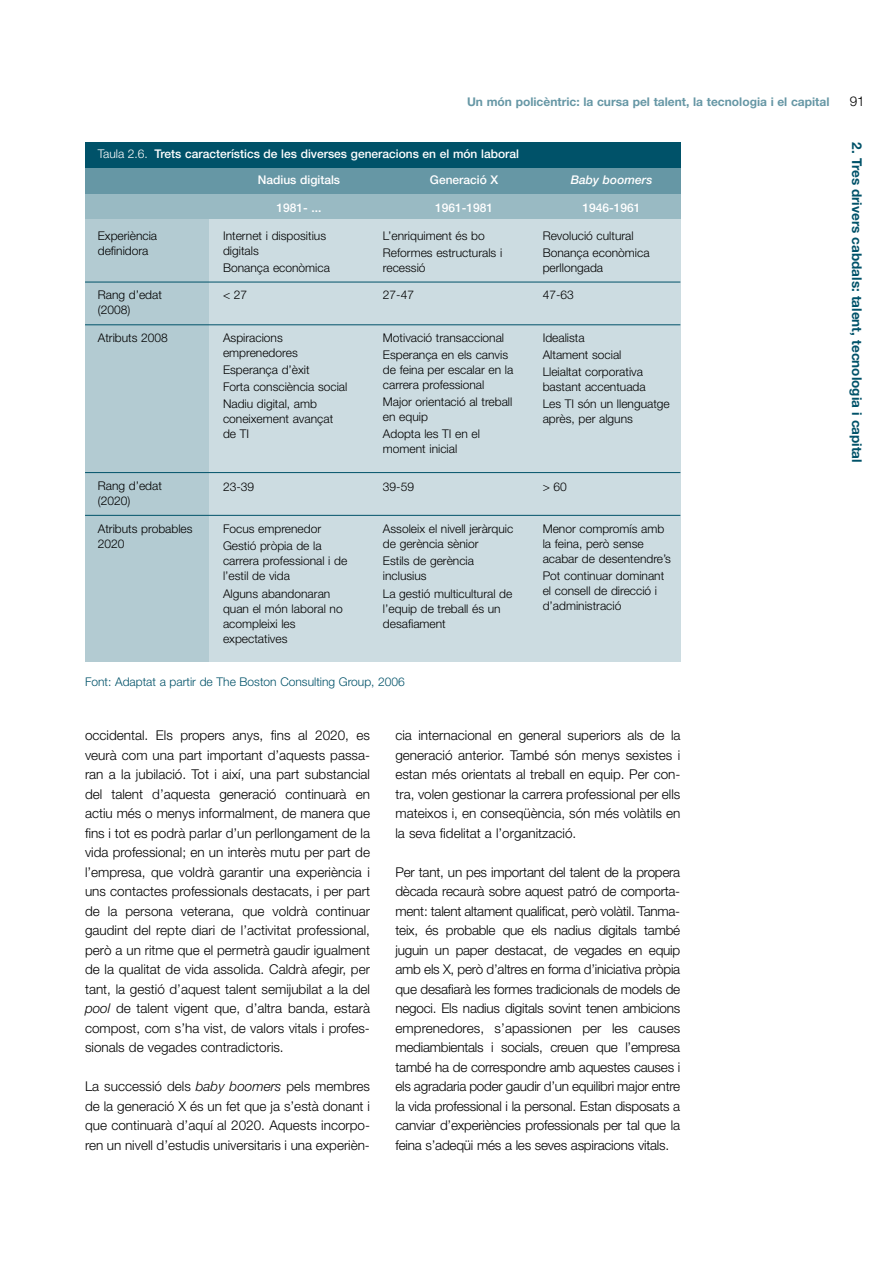
<style>
.page{position:relative;width:893px;height:1263px;background:#fff}
.page>*{position:absolute;margin:0;border:0;box-sizing:border-box;transform-origin:0 0}
.t1{font:300 13.5px/19.5px "Helvetica Neue";color:#000;text-align:justify}
.t2{font:700 13.5px "Helvetica Neue";color:#005269}
.t3{font:300 12px/15px "Helvetica Neue";color:#000}
.t4{font:500 12px/25.7px "Helvetica Neue";color:#fff}
.t5{font:700 12px "Helvetica Neue";color:#6697a5}
.t6{font:300 12px "Helvetica Neue";color:#005269}
.t7{font:italic 500 12px "Helvetica Neue";color:#fff}
.s1{font-weight:300}
.s2{font-style:italic}
</style>
<div class="page">
<div style="left:85px;top:161px;width:595px;height:501px;background:#ccdce1"></div>
<div style="left:85px;top:216px;width:123px;height:446px;background:#b3cbd2"></div>
<div style="left:85px;top:194px;width:595px;height:25px;background:#99bac3"></div>
<div style="left:85px;top:142px;width:595px;height:26px;background:#005269"></div>
<div style="left:85px;top:168px;width:595px;height:26px;background:#6697a5"></div>
<hr style="left:85px;top:282px;width:595px;height:1px;background:#005269">
<hr style="left:85px;top:324px;width:595px;height:1px;background:#005269">
<hr style="left:85px;top:472px;width:595px;height:1px;background:#005269">
<hr style="left:85px;top:515px;width:595px;height:1px;background:#005269">
<p class="t5" style="left:467px;top:98px;width:364px">Un món policèntric: la cursa pel talent, la tecnologia i el capital</p>
<p class="t1" style="left:850px;top:93px;width:17px">91</p>
<p class="t4" style="left:258px;top:142px;width:263px;text-indent:-160px"><span class="s1">Taula 2.6.</span> Trets característics de les diverses generacions en el món laboral<br>Nadius digitals</p>
<p class="t4" style="left:430px;top:168px;width:70px">Generació X</p>
<p class="t7" style="left:571px;top:175px;width:83px">Baby boomers</p>
<p class="t3" style="left:98px;top:229px;width:61px">Experiència definidora</p>
<p class="t3" style="left:98px;top:289px;width:66px">Rang d’edat (2008)</p>
<p class="t3" style="left:98px;top:332px;width:72px">Atributs 2008</p>
<p class="t3" style="left:98px;top:479px;width:66px">Rang d’edat (2020)</p>
<p class="t3" style="left:98px;top:522px;width:96px">Atributs probables<br>2020</p>
<p class="t4" style="left:276px;top:196px;width:47px">1981- ...</p>
<p class="t4" style="left:435px;top:196px;width:60px">1961-1981</p>
<p class="t4" style="left:583px;top:196px;width:60px">1946-1961</p>
<p class="t3" style="left:223px;top:229px;width:105px">Internet i dispositius digitals</p>
<p class="t3" style="left:223px;top:261px;width:108px">Bonança econòmica</p>
<p class="t3" style="left:383px;top:228px;width:121px;line-height:17.1px">L’enriquiment és bo<br>Reformes estructurals i</p>
<p class="t3" style="left:383px;top:261px;width:44px">recessió</p>
<p class="t3" style="left:543px;top:228px;width:108px;line-height:17.1px">Revolució cultural<br>Bonança econòmica</p>
<p class="t3" style="left:543px;top:261px;width:62px">perllongada</p>
<p class="t3" style="left:223px;top:289px;width:26px">&lt; 27</p>
<p class="t3" style="left:383px;top:289px;width:33px">27-47</p>
<p class="t3" style="left:543px;top:289px;width:33px">47-63</p>
<p class="t3" style="left:223px;top:331px;width:76px">Aspiracions emprenedores</p>
<p class="t3" style="left:223px;top:362px;width:126px;line-height:17.1px">Esperança d’èxit<br>Forta consciència social<br>Nadiu digital, amb</p>
<p class="t3" style="left:223px;top:413px;width:112px">coneixement avançat de TI</p>
<p class="t3" style="left:383px;top:330px;width:127px;line-height:17.1px">Motivació transaccional<br>Esperança en els canvis</p>
<p class="t3" style="left:383px;top:363px;width:132px">de feina per escalar en la carrera professional</p>
<p class="t3" style="left:383px;top:396px;width:131px">Major orientació al treball en equip</p>
<p class="t3" style="left:383px;top:428px;width:99px">Adopta les TI en el moment inicial</p>
<p class="t3" style="left:543px;top:330px;width:102px;line-height:17.1px">Idealista<br>Altament social<br>Lleialtat corporativa</p>
<p class="t3" style="left:543px;top:379px;width:129px;line-height:17.1px">bastant accentuada<br>Les TI són un llenguatge</p>
<p class="t3" style="left:543px;top:413px;width:92px">après, per alguns</p>
<p class="t3" style="left:223px;top:480px;width:33px">23-39</p>
<p class="t3" style="left:383px;top:480px;width:33px">39-59</p>
<p class="t3" style="left:543px;top:480px;width:26px">&gt; 60</p>
<p class="t3" style="left:223px;top:521px;width:100px;line-height:17.1px">Focus emprenedor<br>Gestió pròpia de la</p>
<p class="t3" style="left:223px;top:555px;width:126px">carrera professional i de l’estil de vida</p>
<p class="t3" style="left:223px;top:587px;width:121px">Alguns abandonaran quan el món laboral no acompleixi les expectatives</p>
<p class="t3" style="left:383px;top:523px;width:132px">Assoleix el nivell jeràrquic de gerència sènior</p>
<p class="t3" style="left:383px;top:555px;width:93px">Estils de gerència inclusius</p>
<p class="t3" style="left:383px;top:587px;width:131px">La gestió multicultural de l’equip de treball és un desafiament</p>
<p class="t3" style="left:543px;top:523px;width:130px">Menor compromís amb la feina, però sense acabar de desentendre’s</p>
<p class="t3" style="left:543px;top:570px;width:123px">Pot continuar dominant el consell de direcció i d’administració</p>
<p class="t6" style="left:85px;top:677px;width:321px">Font: Adaptat a partir de The Boston Consulting Group, 2006</p>
<p class="t1" style="left:85px;top:727px;width:287px">occidental. Els propers anys, fins al 2020, es veurà com una part important d’aquests passa&shy;ran a la jubilació. Tot i així, una part substancial del talent d’aquesta generació continuarà en actiu més o menys informalment, de manera que fins i tot es podrà parlar d’un perllongament de la vida professional; en un interès mutu per part de l’empresa, que voldrà garantir una experiència i uns contactes professionals destacats, i per part de la persona veterana, que voldrà continuar gaudint del repte diari de l’activitat professional, però a un ritme que el permetrà gaudir igualment de la qualitat de vida assolida. Caldrà afegir, per tant, la gestió d’aquest talent semijubilat a la del <span class="s2">pool</span> de talent vigent que, d’altra banda, estarà compost, com s’ha vist, de valors vitals i profes&shy;sionals de vegades contradictoris.</p>
<p class="t1" style="left:85px;top:1078px;width:287px">La successió dels <span class="s2">baby boomers</span> pels membres de la generació X és un fet que ja s’està donant i que continuarà d’aquí al 2020. Aquests incorpo&shy;ren un nivell d’estudis universitaris i una experièn-</p>
<p class="t1" style="left:395px;top:727px;width:287px">cia internacional en general superiors als de la generació anterior. També són menys sexistes i estan més orientats al treball en equip. Per con&shy;tra, volen gestionar la carrera professional per ells mateixos i, en conseqüència, són més volàtils en la seva fidelitat a l’organització.</p>
<p class="t1" style="left:395px;top:863px;width:286px">Per tant, un pes important del talent de la propera dècada recaurà sobre aquest patró de comporta&shy;ment: talent altament qualificat, però volàtil. Tanma&shy;teix, és probable que els nadius digitals també juguin un paper destacat, de vegades en equip amb els X, però d’altres en forma d’iniciativa pròpia que desafiarà les formes tradicionals de models de negoci. Els nadius digitals sovint tenen ambicions emprenedores, s’apassionen per les causes mediambientals i socials, creuen que l’empresa també ha de correspondre amb aquestes causes i els agradaria poder gaudir d’un equilibri major entre la vida professional i la personal. Estan disposats a canviar d’experiències professionals per tal que la feina s’adeqüi més a les seves aspiracions vitals.</p>
<p class="t2" style="left:862px;top:142px;width:322px;rotate:90deg">2. Tres drivers cabdals: talent, tecnologia i capital</p>
</div>
